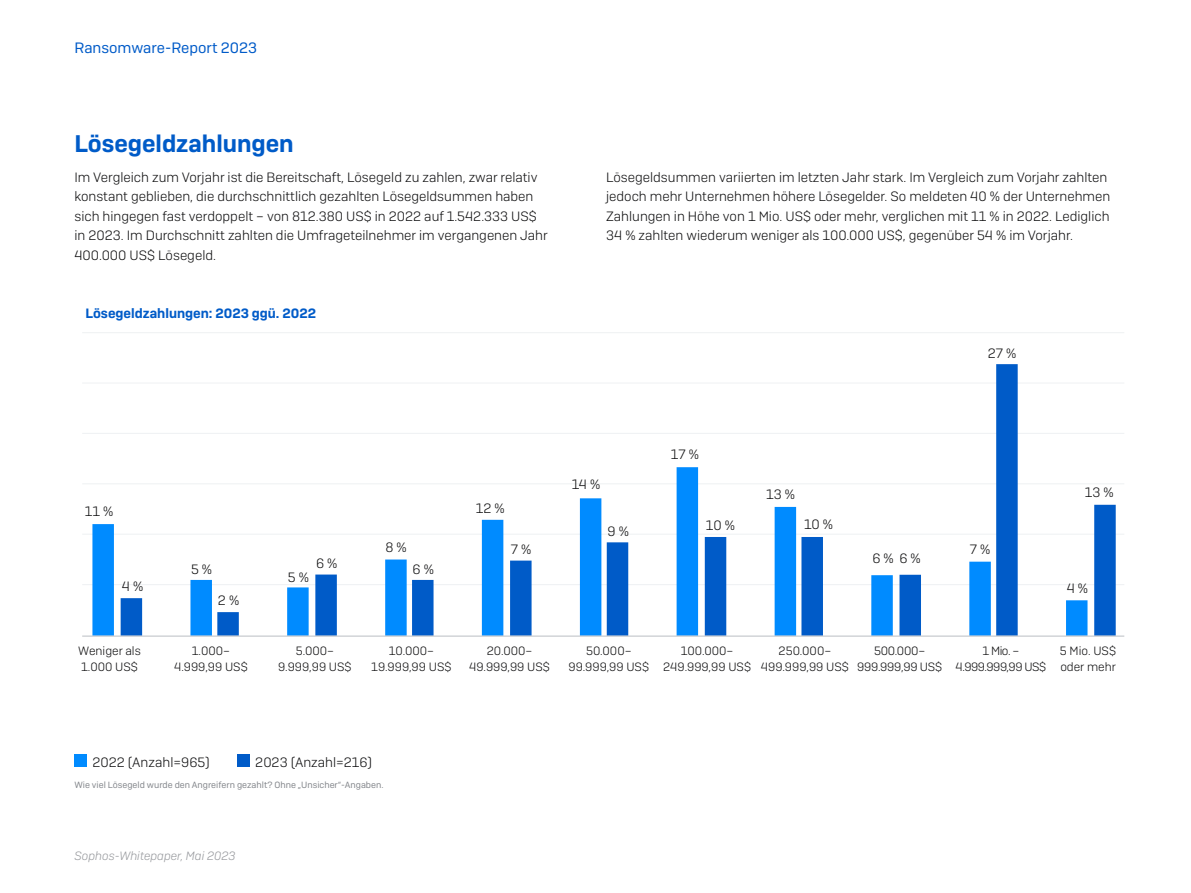
<style>
.page{position:relative;width:1191px;height:893px;background:#fff}
.page>*{position:absolute;margin:0;border:0;box-sizing:border-box;transform-origin:0 0}
.Subheading_1{font:600 24px "Sophos Sans";color:#005bc8}
.t1{font:15px "Sophos Sans";color:#005bc8}
.Body_Copy{font:300 13.5px/19.5px "Sophos Sans";color:#0d0d0e}
.Subheading_3{font:600 13.5px "Sophos Sans";color:#005bc8}
.Body_Copy-2{font:300 12px/16.5px "Sophos Sans";color:#0d0d0e;text-align:center}
.t2{font:italic 300 12px "Sophos Sans";color:#96989c}
.Body_Copy-3{font:300 12px/16.5px "Sophos Sans";letter-spacing:-.02em;color:#0d0d0e;text-align:center}
.Body_Copy-4{font:300 12px/16.5px "Sophos Sans";letter-spacing:-.04em;color:#0d0d0e;text-align:center}
.Note{font:9px "Sophos Sans";color:#83868b}
</style>
<div class="page">
<hr style="left:82px;top:332px;width:1042px;height:1px;background:#f0f2f4">
<hr style="left:82px;top:382px;width:1042px;height:2px;background:#f0f2f4">
<hr style="left:82px;top:433px;width:1042px;height:1px;background:#f0f2f4">
<hr style="left:82px;top:483px;width:1042px;height:1px;background:#f0f2f4">
<hr style="left:82px;top:534px;width:1042px;height:1px;background:#f0f2f4">
<hr style="left:82px;top:584px;width:1042px;height:1px;background:#f0f2f4">
<svg style="left:92px;top:524px;width:29px;height:111px;fill:#008bff"></svg>
<svg style="left:121px;top:364px;width:994px;height:271px"></svg>
<hr style="left:82px;top:635px;width:1042px;height:2px;background:#c2c5ca">
<div style="left:74px;top:755px;width:12px;height:12px;background:#008bff"></div>
<div style="left:237px;top:755px;width:12px;height:12px;background:#005bc8"></div>
<p class="t1" style="left:74px;top:39px;width:184px">Ransomware-Report 2023</p>
<p class="Subheading_1" style="left:74px;top:129px;width:221px">Lösegeldzahlungen</p>
<p class="Body_Copy" style="left:74px;top:167px;width:475px">Im Vergleich zum Vorjahr ist die Bereitschaft, Lösegeld zu zahlen, zwar relativ konstant geblieben, die durchschnittlich gezahlten Lösegeldsummen haben sich hingegen fast verdoppelt – von 812.380 US$ in 2022 auf 1.542.333 US$ in 2023. Im Durchschnitt zahlten die Umfrageteilnehmer im vergangenen Jahr 400.000 US$ Lösegeld.</p>
<p class="Body_Copy" style="left:606px;top:167px;width:506px">Lösegeldsummen variierten im letzten Jahr stark. Im Vergleich zum Vorjahr zahlten jedoch mehr Unternehmen höhere Lösegelder. So meldeten 40 % der Unternehmen Zahlungen in Höhe von 1 Mio. US$ oder mehr, verglichen mit 11 % in 2022. Lediglich 34 % zahlten wiederum weniger als 100.000 US$, gegenüber 54 % im Vorjahr.</p>
<p class="Subheading_3" style="left:86px;top:305px;width:232px">Lösegeldzahlungen: 2023 ggü. 2022</p>
<p class="Body_Copy" style="left:85px;top:501px;width:30px">11 %</p>
<p class="Body_Copy" style="left:122px;top:577px;width:23px">4 %</p>
<p class="Body_Copy" style="left:191px;top:559px;width:23px">5 %</p>
<p class="Body_Copy" style="left:218px;top:590px;width:23px">2 %</p>
<p class="Body_Copy" style="left:288px;top:567px;width:23px">5 %</p>
<p class="Body_Copy" style="left:316px;top:553px;width:23px">6 %</p>
<p class="Body_Copy" style="left:385px;top:538px;width:23px">8 %</p>
<p class="Body_Copy" style="left:412px;top:559px;width:23px">6 %</p>
<p class="Body_Copy" style="left:476px;top:499px;width:30px">12 %</p>
<p class="Body_Copy" style="left:511px;top:539px;width:22px">7 %</p>
<p class="Body_Copy" style="left:572px;top:474px;width:30px">14 %</p>
<p class="Body_Copy" style="left:607px;top:521px;width:23px">9 %</p>
<p class="Body_Copy" style="left:671px;top:444px;width:30px">17 %</p>
<p class="Body_Copy" style="left:766px;top:485px;width:30px">13 %</p>
<p class="Body_Copy" style="left:706px;top:516px;width:31px">10 %</p>
<p class="Body_Copy" style="left:804px;top:514px;width:31px">10 %</p>
<p class="Body_Copy" style="left:872px;top:548px;width:50px">6 % 6 %</p>
<p class="Body_Copy" style="left:988px;top:343px;width:30px">27 %</p>
<p class="Body_Copy" style="left:970px;top:540px;width:22px">7 %</p>
<p class="Body_Copy" style="left:1084px;top:482px;width:30px">13 %</p>
<p class="Body_Copy" style="left:1066px;top:578px;width:23px">4 %</p>
<p class="Body_Copy-2" style="left:371px;top:642px;width:82px">10.000–<br>19.999,99 US$</p>
<p class="Body_Copy-2" style="left:663px;top:642px;width:89px">100.000–<br>249.999,99 US$</p>
<p class="Body_Copy-4" style="left:955px;top:642px;width:92px">1 Mio. –<br>4.999.999,99 US$</p>
<p class="Body_Copy-2" style="left:1060px;top:642px;width:58px;text-align:left">5 Mio. US$ oder mehr</p>
<p class="Body_Copy-2" style="left:78px;top:642px;width:64px;text-align:left">Weniger als<br>1.000 US$</p>
<p class="Body_Copy-2" style="left:174px;top:642px;width:75px">1.000–<br>4.999,99 US$</p>
<p class="Body_Copy-2" style="left:469px;top:642px;width:82px">20.000–<br>49.999,99 US$</p>
<p class="Body_Copy-2" style="left:761px;top:642px;width:90px">250.000–<br>499.999,99 US$</p>
<p class="Body_Copy-2" style="left:278px;top:642px;width:75px">5.000–<br>9.999,99 US$</p>
<p class="Body_Copy-2" style="left:568px;top:642px;width:82px">50.000–<br>99.999,99 US$</p>
<p class="Body_Copy-3" style="left:857px;top:642px;width:86px">500.000–<br>999.999,99 US$</p>
<p class="Body_Copy" style="left:92px;top:752px;width:119px">2022 (Anzahl=965)</p>
<p class="Body_Copy" style="left:255px;top:752px;width:118px">2023 (Anzahl=216)</p>
<p class="Note" style="left:74px;top:780px;width:310px">Wie viel Lösegeld wurde den Angreifern gezahlt? Ohne „Unsicher“-Angaben.</p>
<p class="t2" style="left:74px;top:848px;width:163px">Sophos-Whitepaper, Mai 2023</p>
</div>
